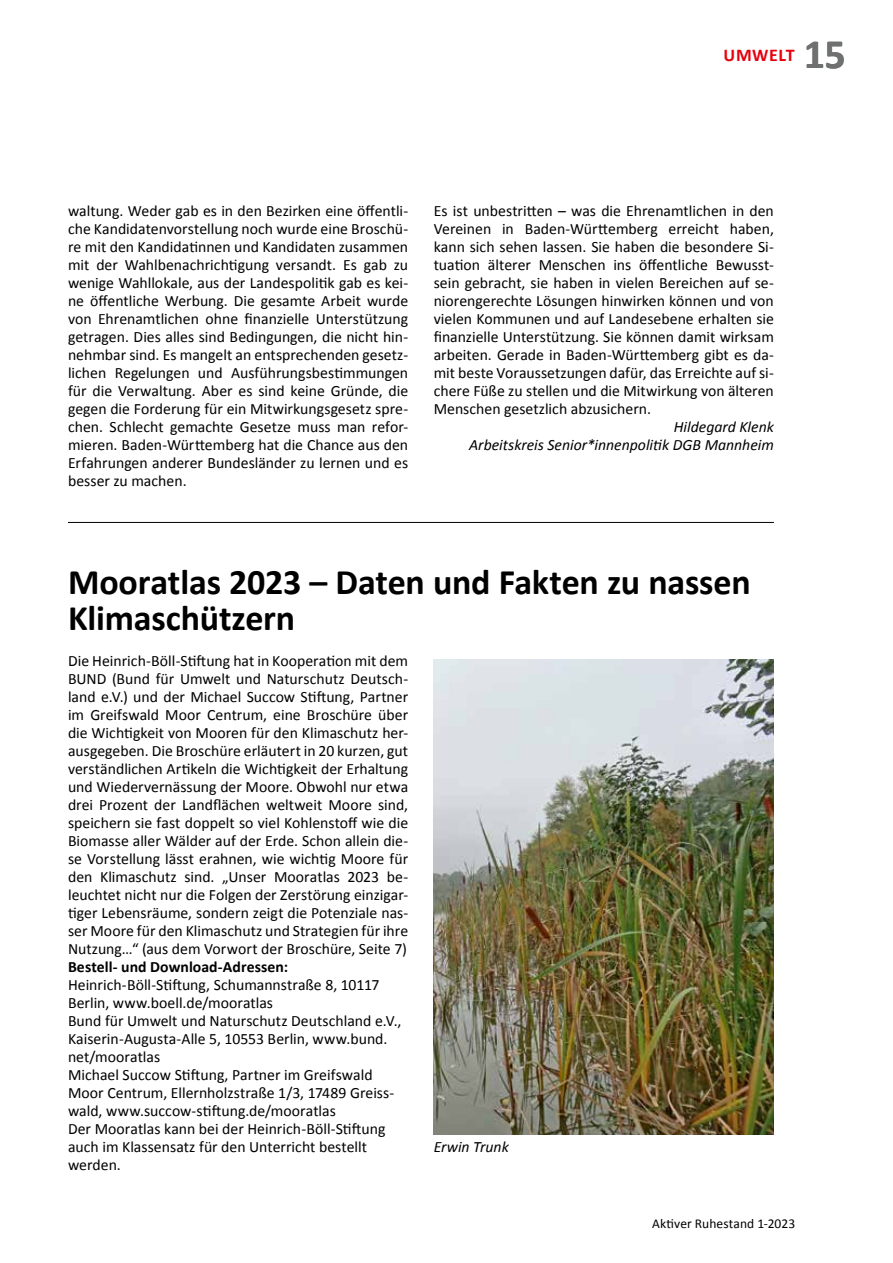
<style>
.page{position:relative;width:893px;height:1263px;background:#fff}
.page>*{position:absolute;margin:0;border:0;box-sizing:border-box;transform-origin:0 0}
.t1{font:700 42px "Calibri";color:#6f7070}
.t2{font:700 36px/36px "Calibri";letter-spacing:-.005em;color:#000}
.t3{font:700 18px "Calibri";letter-spacing:.035em;color:#e7000e}
.t4{font:15.75px/18px "Calibri";color:#000;text-align:justify}
.t5{font:italic 15.75px/18px "Calibri";color:#000;text-align:right}
.t6{font:700 15.75px "Calibri";letter-spacing:.005em;color:#000}
.t7{font:13.5px "Calibri";letter-spacing:.005em;color:#000}
</style>
<div class="page">
<hr style="left:68px;top:522px;width:706px;height:1px;background:#000">
<img style="left:434px;top:659px;width:340px;height:475px">
<p class="t3" style="left:724px;top:44px;width:73px">UMWELT</p>
<h1 class="t1" style="left:804px;top:27px;width:44px">15</h1>
<p class="t4" style="left:68px;top:202px;width:342px">waltung. Weder gab es in den Bezirken eine öffentli&shy;che Kandidatenvorstellung noch wurde eine Broschü&shy;re mit den Kandidatinnen und Kandidaten zusammen mit der Wahlbenachrichtigung versandt. Es gab zu wenige Wahllokale, aus der Landespolitik gab es kei&shy;ne öffentliche Werbung. Die gesamte Arbeit wurde von Ehrenamtlichen ohne finanzielle Unterstützung getragen. Dies alles sind Bedingungen, die nicht hin&shy;nehmbar sind. Es mangelt an entsprechenden gesetz&shy;lichen Regelungen und Ausführungsbestimmungen für die Verwaltung. Aber es sind keine Gründe, die gegen die Forderung für ein Mitwirkungsgesetz spre&shy;chen. Schlecht gemachte Gesetze muss man refor&shy;mieren. Baden-Württemberg hat die Chance aus den Erfahrungen anderer Bundesländer zu lernen und es besser zu machen.</p>
<p class="t4" style="left:434px;top:202px;width:342px">Es ist unbestritten – was die Ehrenamtlichen in den Vereinen in Baden-Württemberg erreicht haben, kann sich sehen lassen. Sie haben die besondere Si&shy;tuation älterer Menschen ins öffentliche Bewusst&shy;sein gebracht, sie haben in vielen Bereichen auf se&shy;niorengerechte Lösungen hinwirken können und von vielen Kommunen und auf Landesebene erhalten sie finanzielle Unterstützung. Sie können damit wirksam arbeiten. Gerade in Baden-Württemberg gibt es da&shy;mit beste Voraussetzungen dafür, das Erreichte auf si&shy;chere Füße zu stellen und die Mitwirkung von älteren Menschen gesetzlich abzusichern.</p>
<p class="t5" style="left:469px;top:417px;width:306px">Hildegard Klenk<br>Arbeitskreis Senior*innenpolitik DGB Mannheim</p>
<h2 class="t2" style="left:68px;top:564px;width:684px">Mooratlas 2023 – Daten und Fakten zu nassen<br>Klimaschützern</h2>
<p class="t4" style="left:68px;top:652px;width:342px">Die Heinrich-Böll-Stiftung hat in Kooperation mit dem BUND (Bund für Umwelt und Naturschutz Deutsch&shy;land e.V.) und der Michael Succow Stiftung, Partner im Greifswald Moor Centrum, eine Broschüre über die Wichtigkeit von Mooren für den Klimaschutz her&shy;ausgegeben. Die Broschüre erläutert in 20 kurzen, gut verständlichen Artikeln die Wichtigkeit der Erhaltung und Wiedervernässung der Moore. Obwohl nur etwa drei Prozent der Landflächen weltweit Moore sind, speichern sie fast doppelt so viel Kohlenstoff wie die Biomasse aller Wälder auf der Erde. Schon allein die&shy;se Vorstellung lässt erahnen, wie wichtig Moore für den Klimaschutz sind. „Unser Mooratlas 2023 be&shy;leuchtet nicht nur die Folgen der Zerstörung einzigar&shy;tiger Lebensräume, sondern zeigt die Potenziale nas&shy;ser Moore für den Klimaschutz und Strategien für ihre Nutzung…“ (aus dem Vorwort der Broschüre, Seite 7)</p>
<p class="t6" style="left:68px;top:957px;width:221px">Bestell- und Download-Adressen:</p>
<p class="t4" style="left:68px;top:976px;width:335px;text-align:left">Heinrich-Böll-Stiftung, Schumannstraße 8, 10117<br>Berlin, www.boell.de/mooratlas<br>Bund für Umwelt und Naturschutz Deutschland e.V., Kaiserin-Augusta-Alle 5, 10553 Berlin, www.bund. net/mooratlas<br>Michael Succow Stiftung, Partner im Greifswald Moor Centrum, Ellernholzstraße 1/3, 17489 Greiss&shy;wald, www.succow-stiftung.de/mooratlas<br>Der Mooratlas kann bei der Heinrich-Böll-Stiftung auch im Klassensatz für den Unterricht bestellt werden.</p>
<p class="t5" style="left:434px;top:1137px;width:77px">Erwin Trunk</p>
<p class="t7" style="left:652px;top:1215px;width:145px">Aktiver Ruhestand 1-2023</p>
</div>
